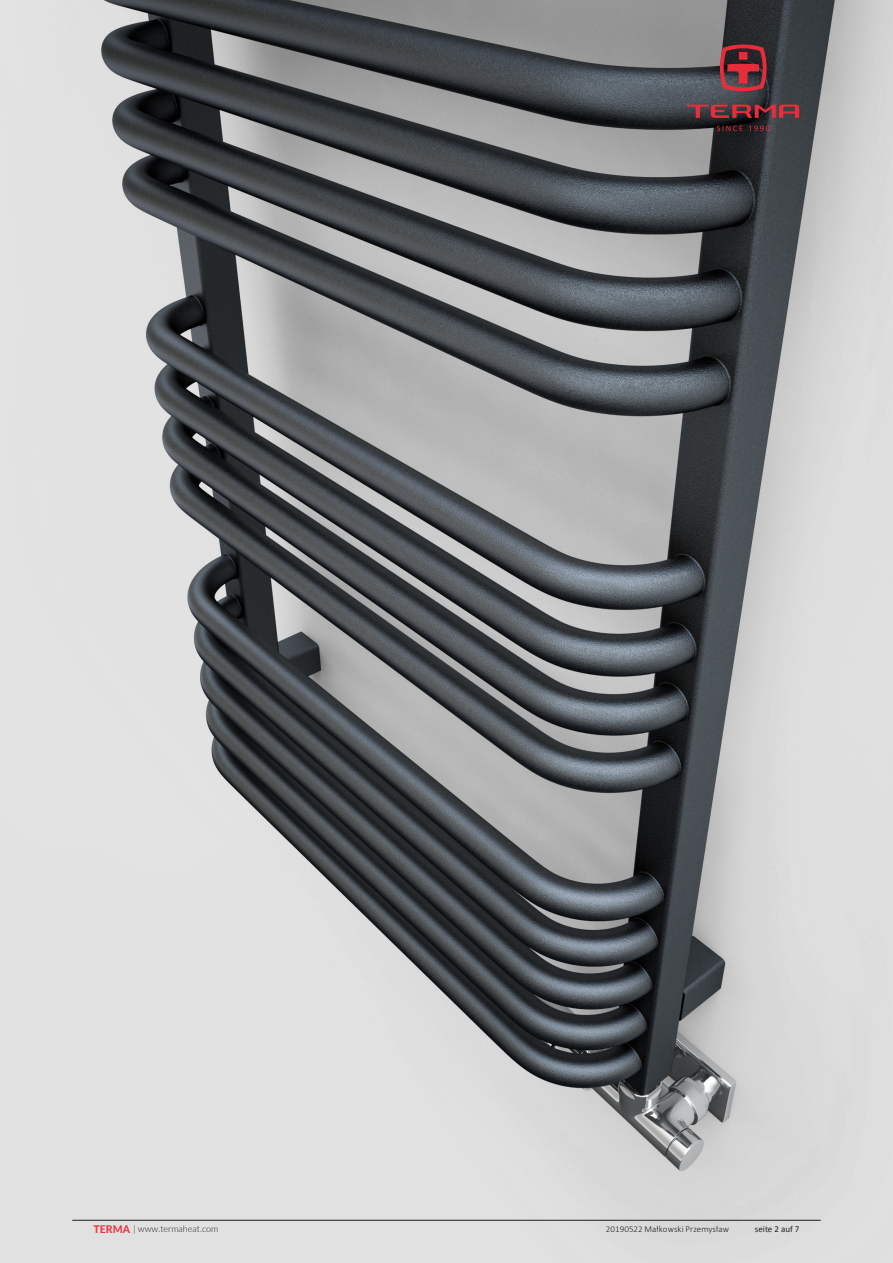
<style>
.page{position:relative;width:893px;height:1263px;background:#fff}
.page>*{position:absolute;margin:0;border:0;box-sizing:border-box;transform-origin:0 0}
.t1{font:300 9px "Calibri";letter-spacing:.01em;color:#231f20}
.t2{font:300 9px "Lato";color:#231f20}
.t3{font:9px "Calibri";color:#231f20}
.s1{font-weight:800;font-size:10.5px;color:#ee3643}
</style>
<div class="page">
<img style="left:0;top:0;width:893px;height:1263px">
<hr style="left:72px;top:1220px;width:749px;height:1px;background:#231f20">
<svg style="left:720px;top:44px;width:46px;height:47px;background:#833038"></svg>
<svg style="left:687px;top:105px;width:112px;height:13px"></svg>
<svg style="left:717px;top:126px;width:25px;height:5px"></svg>
<svg style="left:749px;top:126px;width:21px;height:5px"></svg>
<p class="t2" style="left:94px;top:1222px;width:126px"><span class="s1">TERMA</span> | www.termaheat.com</p>
<p class="t1" style="left:606px;top:1223px;width:125px">20190522 Małkowski Przemysław</p>
<p class="t3" style="left:755px;top:1223px;width:46px">seite 2 auf 7</p>
</div>
